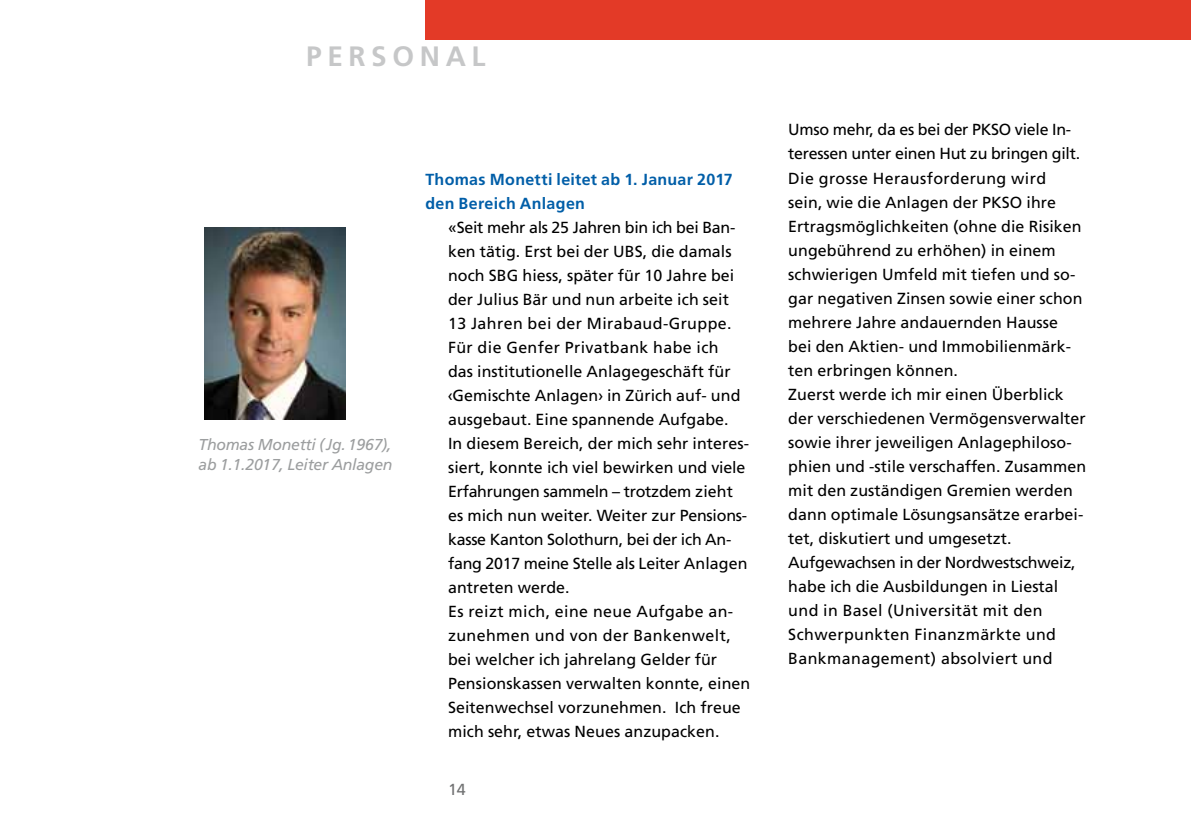
<style>
.page{position:relative;width:1191px;height:840px;background:#fff}
.page>*{position:absolute;margin:0;border:0;box-sizing:border-box;transform-origin:0 0}
.t1{font:700 28px "Frutiger";letter-spacing:.2em;color:#c6c7c8}
.t2{font:16px/24px "Frutiger";letter-spacing:.005em;color:#000}
.t3{font:700 16px/24px "Frutiger";letter-spacing:.02em;color:#005ea8}
.t4{font:16px "Frutiger";color:#707172}
.t5{font:italic 15.8px/20px "Frutiger";letter-spacing:-.015em;color:#9c9e9f}
</style>
<div class="page">
<div style="left:425px;top:0;width:766px;height:40px;background:#e33a27"></div>
<img style="left:204px;top:227px;width:142px;height:193px">
<h1 class="t1" style="left:306px;top:40px;width:175px">Personal</h1>
<p class="t5" style="left:198px;top:434px;width:195px">Thomas Monetti (Jg. 1967), ab 1.1.2017, Leiter Anlagen</p>
<p class="t3" style="left:425px;top:167px;width:309px">Thomas Monetti leitet ab 1. Januar 2017 den Bereich Anlagen</p>
<p class="t2" style="left:448px;top:215px;width:304px">«Seit mehr als 25 Jahren bin ich bei Ban&shy;ken tätig. Erst bei der UBS, die damals noch SBG hiess, später für 10 Jahre bei der Julius Bär und nun arbeite ich seit 13 Jahren bei der Mirabaud-Gruppe.<br>Für die Genfer Privatbank habe ich<br>das institutionelle Anlagegeschäft für ‹Gemischte Anlagen› in Zürich auf- und ausgebaut. Eine spannende Aufgabe.<br>In diesem Bereich, der mich sehr interes&shy;siert, konnte ich viel bewirken und viele Erfahrungen sammeln – trotzdem zieht es mich nun weiter. Weiter zur Pensions&shy;kasse Kanton Solothurn, bei der ich An&shy;fang 2017 meine Stelle als Leiter Anlagen antreten werde.<br>Es reizt mich, eine neue Aufgabe an&shy;zunehmen und von der Bankenwelt, bei welcher ich jahrelang Gelder für Pensionskassen verwalten konnte, einen Seitenwechsel vorzunehmen. Ich freue mich sehr, etwas Neues anzupacken.</p>
<p class="t4" style="left:448px;top:779px;width:19px">14</p>
<p class="t2" style="left:788px;top:118px;width:299px">Umso mehr, da es bei der PKSO viele In&shy;teressen unter einen Hut zu bringen gilt.<br>Die grosse Herausforderung wird<br>sein, wie die Anlagen der PKSO ihre Ertragsmöglichkeiten (ohne die Risiken ungebührend zu erhöhen) in einem schwierigen Umfeld mit tiefen und so&shy;gar negativen Zinsen sowie einer schon mehrere Jahre andauernden Hausse<br>bei den Aktien- und Immobilienmärk&shy;ten erbringen können.<br>Zuerst werde ich mir einen Überblick der verschiedenen Vermögensverwalter sowie ihrer jeweiligen Anlagephiloso&shy;phien und -stile verschaffen. Zusammen mit den zuständigen Gremien werden dann optimale Lösungsansätze erarbei&shy;tet, diskutiert und umgesetzt.<br>Aufgewachsen in der Nordwestschweiz, habe ich die Ausbildungen in Liestal und in Basel (Universität mit den Schwerpunkten Finanzmärkte und Bankmanagement) absolviert und</p>
</div>
